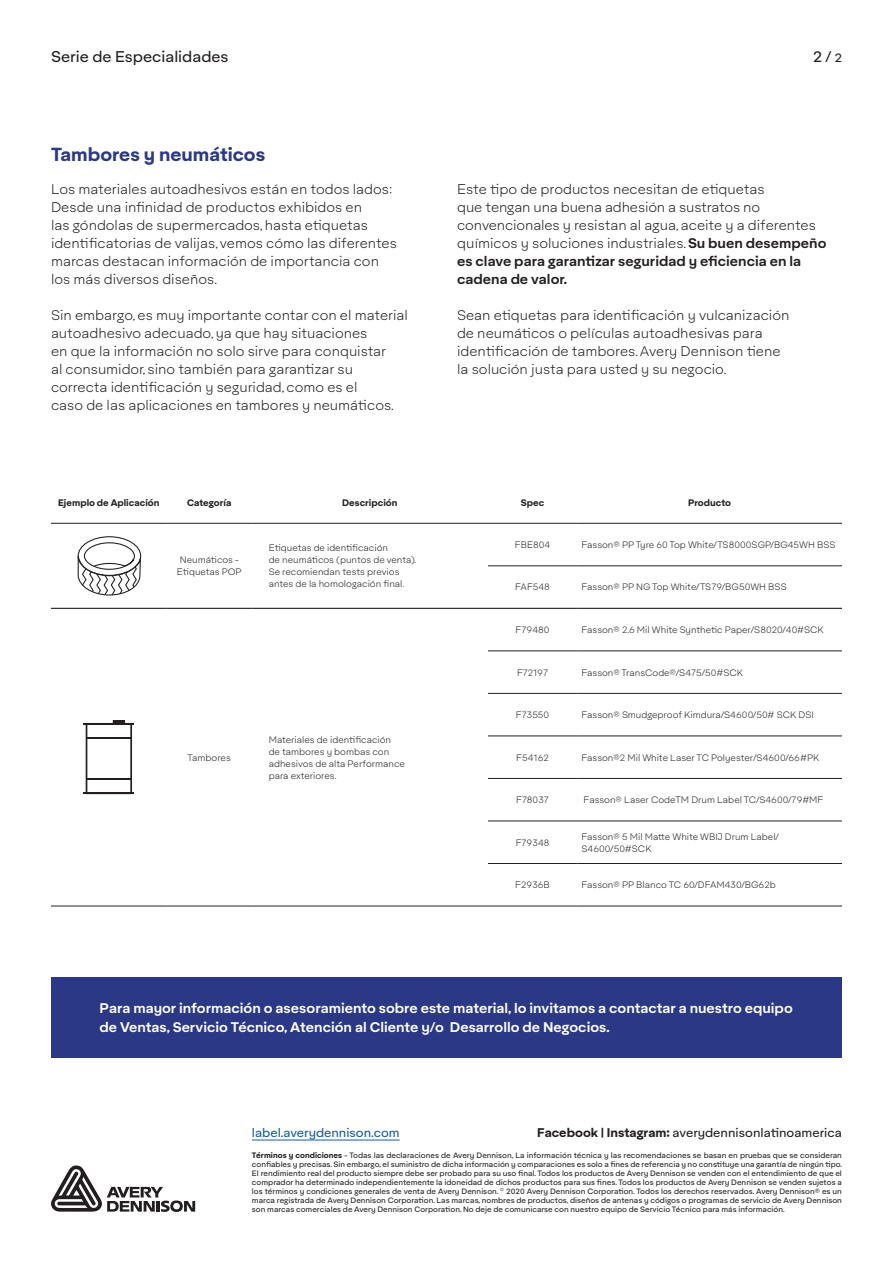
<style>
.page{position:relative;width:893px;height:1263px;background:#fff}
.page>*{position:absolute;margin:0;border:0;box-sizing:border-box;transform-origin:0 0}
.t1{font:700 18px "Aktifo A";color:#2b3885}
.t2{font:15px "Aktifo A";color:#231f20}
.t3{font:300 13.5px/18px "Aktifo A";color:#231f20}
.t4{font:600 13.5px/19.5px "Aktifo A";color:#fff}
.t5{font:12px "Aktifo A";color:#231f20}
.t6{font:12px "Aktifo A";color:#175d9e}
.t7{font:300 9px/12px "Aktifo A";color:#231f20}
.t8{font:700 9px "Aktifo A";color:#231f20}
.t9{font:7.5px/9px "Aktifo A";color:#231f20;text-align:justify}
.s1{font-size:12px}
.s2{font-weight:600}
.s3{font-weight:700}
</style>
<div class="page">
<hr style="left:252px;top:1140px;width:148px;height:1px;background:#175d9e">
<div style="left:51px;top:977px;width:791px;height:80px;background:#2b3885"></div>
<hr style="left:51px;top:608px;width:116px;height:1px;background:#231f20">
<hr style="left:167px;top:608px;width:85px;height:1px;background:#231f20">
<hr style="left:252px;top:608px;width:236px;height:1px;background:#231f20">
<hr style="left:488px;top:608px;width:89px;height:1px;background:#231f20">
<hr style="left:577px;top:608px;width:265px;height:1px;background:#231f20">
<hr style="left:51px;top:523px;width:116px;height:1px;background:#231f20">
<hr style="left:167px;top:523px;width:85px;height:1px;background:#231f20">
<hr style="left:252px;top:523px;width:236px;height:1px;background:#231f20">
<hr style="left:488px;top:523px;width:89px;height:1px;background:#231f20">
<hr style="left:577px;top:523px;width:265px;height:1px;background:#231f20">
<hr style="left:488px;top:650px;width:89px;height:1px;background:#231f20">
<hr style="left:577px;top:650px;width:265px;height:1px;background:#231f20">
<hr style="left:488px;top:693px;width:89px;height:1px;background:#231f20">
<hr style="left:577px;top:693px;width:265px;height:1px;background:#231f20">
<hr style="left:488px;top:735px;width:89px;height:1px;background:#231f20">
<hr style="left:577px;top:735px;width:265px;height:1px;background:#231f20">
<hr style="left:488px;top:778px;width:89px;height:1px;background:#231f20">
<hr style="left:577px;top:778px;width:265px;height:1px;background:#231f20">
<hr style="left:488px;top:820px;width:89px;height:1px;background:#231f20">
<hr style="left:577px;top:820px;width:265px;height:1px;background:#231f20">
<hr style="left:488px;top:863px;width:89px;height:1px;background:#231f20">
<hr style="left:577px;top:863px;width:265px;height:1px;background:#231f20">
<hr style="left:51px;top:906px;width:116px;height:1px;background:#231f20">
<hr style="left:167px;top:906px;width:85px;height:1px;background:#231f20">
<hr style="left:252px;top:906px;width:236px;height:1px;background:#231f20">
<hr style="left:488px;top:906px;width:89px;height:1px;background:#231f20">
<hr style="left:577px;top:906px;width:265px;height:1px;background:#231f20">
<hr style="left:488px;top:565px;width:89px;height:1px;background:#231f20">
<hr style="left:577px;top:565px;width:265px;height:1px;background:#231f20">
<svg style="left:78px;top:536px;width:63px;height:59px"></svg>
<hr style="left:83px;top:792px;width:51px;height:2px;background:#231f20">
<hr style="left:113px;top:720px;width:12px;height:4px;background:#231f20">
<svg style="left:86px;top:721px;width:46px;height:71px"></svg>
<hr style="left:83px;top:723px;width:51px;height:2px;background:#231f20">
<svg style="left:51px;top:1165px;width:144px;height:47px"></svg>
<p class="t2" style="left:51px;top:48px;width:179px">Serie de Especialidades</p>
<p class="t1" style="left:51px;top:143px;width:216px">Tambores y neumáticos</p>
<p class="t3" style="left:51px;top:180px;width:347px">Los materiales autoadhesivos están en todos lados:<br>Desde una infinidad de productos exhibidos en<br>las góndolas de supermercados, hasta etiquetas identificatorias de valijas, vemos cómo las diferentes marcas destacan información de importancia con los más diversos diseños.</p>
<p class="t3" style="left:51px;top:306px;width:358px">Sin embargo, es muy importante contar con el material autoadhesivo adecuado, ya que hay situaciones<br>en que la información no solo sirve para conquistar<br>al consumidor, sino también para garantizar su correcta identificación y seguridad, como es el<br>caso de las aplicaciones en tambores y neumáticos.</p>
<p class="t2" style="left:813px;top:48px;width:30px">2 / <span class="s1">2</span></p>
<p class="t3" style="left:457px;top:180px;width:371px">Este tipo de productos necesitan de etiquetas<br>que tengan una buena adhesión a sustratos no convencionales y resistan al agua, aceite y a diferentes químicos y soluciones industriales. <span class="s2">Su buen desempeño es clave para garantizar seguridad y eficiencia en la cadena de valor.</span></p>
<p class="t3" style="left:457px;top:306px;width:334px">Sean etiquetas para identificación y vulcanización de neumáticos o películas autoadhesivas para identificación de tambores. Avery Dennison tiene la solución justa para usted y su negocio.</p>
<p class="t8" style="left:58px;top:497px;width:103px">Ejemplo de Aplicación</p>
<p class="t8" style="left:187px;top:497px;width:46px">Categoría</p>
<p class="t8" style="left:342px;top:497px;width:57px">Descripción</p>
<p class="t8" style="left:521px;top:497px;width:25px">Spec</p>
<p class="t8" style="left:688px;top:497px;width:44px">Producto</p>
<p class="t7" style="left:180px;top:554px;width:61px">Neumáticos -</p>
<p class="t7" style="left:177px;top:566px;width:66px">Etiquetas POP</p>
<p class="t7" style="left:269px;top:542px;width:149px">Etiquetas de identificación<br>de neumáticos (puntos de venta).</p>
<p class="t7" style="left:269px;top:566px;width:137px">Se recomiendan tests previos antes de la homologación final.</p>
<p class="t7" style="left:188px;top:751px;width:45px">Tambores</p>
<p class="t7" style="left:269px;top:733px;width:124px">Materiales de identificación</p>
<p class="t7" style="left:269px;top:745px;width:122px">de tambores y bombas con</p>
<p class="t7" style="left:269px;top:757px;width:138px">adhesivos de alta Performance para exteriores.</p>
<p class="t7" style="left:515px;top:539px;width:37px">FBE804</p>
<p class="t7" style="left:581px;top:539px;width:256px">Fasson® PP Tyre 60 Top White/TS8000SGP/BG45WH BSS</p>
<p class="t7" style="left:515px;top:581px;width:36px">FAF548</p>
<p class="t7" style="left:581px;top:581px;width:207px">Fasson® PP NG Top White/TS79/BG50WH BSS</p>
<p class="t7" style="left:516px;top:624px;width:35px">F79480</p>
<p class="t7" style="left:581px;top:624px;width:244px">Fasson® 2.6 Mil White Synthetic Paper/S8020/40#SCK</p>
<p class="t7" style="left:517px;top:666px;width:33px">F72197</p>
<p class="t7" style="left:581px;top:666px;width:163px">Fasson® TransCode®/S475/50#SCK</p>
<p class="t7" style="left:516px;top:709px;width:35px">F73550</p>
<p class="t7" style="left:581px;top:709px;width:234px">Fasson® Smudgeproof Kimdura/S4600/50# SCK DSI</p>
<p class="t7" style="left:516px;top:751px;width:34px">F54162</p>
<p class="t7" style="left:581px;top:751px;width:239px">Fasson®2 Mil White Laser TC Polyester/S4600/66#PK</p>
<p class="t7" style="left:516px;top:794px;width:34px">F78037</p>
<p class="t7" style="left:584px;top:794px;width:241px">Fasson® Laser CodeTM Drum Label TC/S4600/79#MF</p>
<p class="t7" style="left:516px;top:836px;width:35px">F79348</p>
<p class="t7" style="left:581px;top:830px;width:199px">Fasson® 5 Mil Matte White WBIJ Drum Label/<br>S4600/50#SCK</p>
<p class="t7" style="left:515px;top:879px;width:36px">F2936B</p>
<p class="t7" style="left:581px;top:879px;width:196px">Fasson® PP Blanco TC 60/DFAM430/BG62b</p>
<p class="t4" style="left:100px;top:997px;width:695px">Para mayor información o asesoramiento sobre este material, lo invitamos a contactar a nuestro equipo de Ventas, Servicio Técnico, Atención al Cliente y/o Desarrollo de Negocios.</p>
<p class="t6" style="left:252px;top:1125px;width:149px">label.averydennison.com</p>
<p class="t5" style="left:537px;top:1125px;width:306px"><span class="s3">Facebook | Instagram:</span> averydennisonlatinoamerica</p>
<p class="t9" style="left:252px;top:1151px;width:592px"><span class="s3">Términos y condiciones</span> - Todas las declaraciones de Avery Dennison, La información técnica y las recomendaciones se basan en pruebas que se consideran confiables y precisas. Sin embargo, el suministro de dicha información y comparaciones es solo a fines de referencia y no constituye una garantía de ningún tipo.<br>El rendimiento real del producto siempre debe ser probado para su uso final. Todos los productos de Avery Dennison se venden con el entendimiento de que el comprador ha determinado independientemente la idoneidad de dichos productos para sus fines. Todos los productos de Avery Dennison se venden sujetos a los términos y condiciones generales de venta de Avery Dennison. <sup>©</sup> 2020 Avery Dennison Corporation. Todos los derechos reservados. Avery Dennison® es un marca registrada de Avery Dennison Corporation. Las marcas, nombres de productos, diseños de antenas y códigos o programas de servicio de Avery Dennison son marcas comerciales de Avery Dennison Corporation. No deje de comunicarse con nuestro equipo de Servicio Técnico para más información.</p>
</div>
